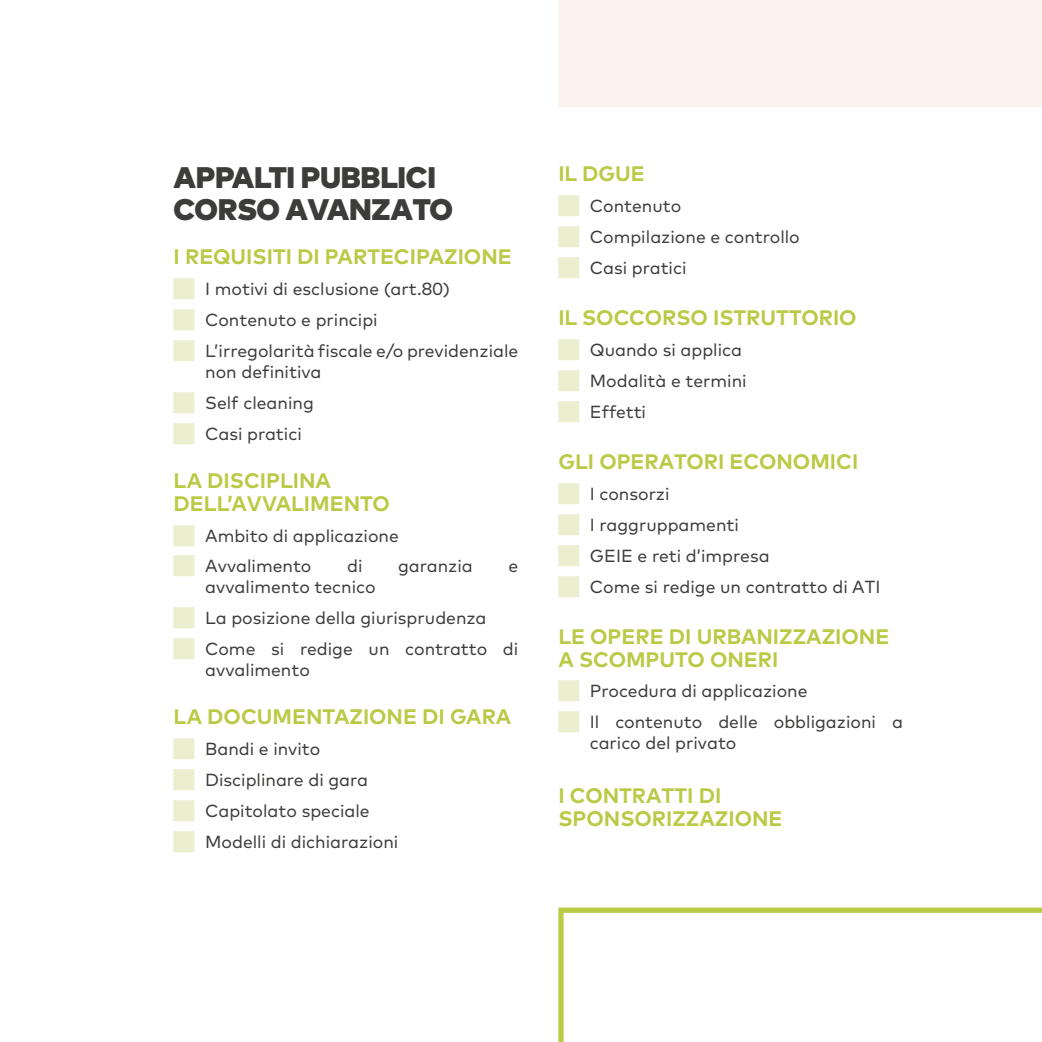
<style>
.page{position:relative;width:1042px;height:1042px;background:#fff}
.page>*{position:absolute;margin:0;border:0;box-sizing:border-box;transform-origin:0 0}
.t1{font:900 29.75px/31.5px "Mark";letter-spacing:-.01em;color:#3c3c3b}
.t2{font:700 21px/22.8px "Mark";color:#baca46}
.t3{font:17.5px/31px "Mark";color:#3c3c3b}
</style>
<div class="page">
<svg style="left:558px;top:907px;width:484px;height:135px"></svg>
<div style="left:558px;top:0;width:484px;height:107px;background:#fbf3ed"></div>
<h1 class="t1" style="left:174px;top:161px;width:281px">APPALTI PUBBLICI<br>CORSO AVANZATO</h1>
<p class="t2" style="left:174px;top:245px;width:340px">I REQUISITI DI PARTECIPAZIONE</p>
<p class="t3" style="left:205px;top:273px;width:315px">I motivi di esclusione (art.80)<br>Contenuto e principi<br>L’irregolarità fiscale e/o previdenziale</p>
<p class="t3" style="left:205px;top:356px;width:118px">non definitiva<br>Self cleaning<br>Casi pratici</p>
<p class="t2" style="left:174px;top:468px;width:218px">LA DISCIPLINA<br>DELL’AVVALIMENTO</p>
<p class="t3" style="left:205px;top:519px;width:195px">Ambito di applicazione<br>Avvalimento</p>
<p class="t3" style="left:347px;top:550px;width:17px">di</p>
<p class="t3" style="left:398px;top:550px;width:76px">garanzia</p>
<p class="t3" style="left:508px;top:550px;width:11px">e</p>
<p class="t3" style="left:205px;top:571px;width:315px">avvalimento tecnico<br>La posizione della giurisprudenza<br>Come si redige un contratto di</p>
<p class="t3" style="left:205px;top:654px;width:106px">avvalimento</p>
<p class="t2" style="left:174px;top:705px;width:339px">LA DOCUMENTAZIONE DI GARA</p>
<p class="t3" style="left:205px;top:733px;width:195px">Bandi e invito<br>Disciplinare di gara<br>Capitolato speciale<br>Modelli di dichiarazioni</p>
<p class="t2" style="left:558px;top:162px;width:88px">IL DGUE</p>
<p class="t3" style="left:590px;top:190px;width:211px">Contenuto<br>Compilazione e controllo<br>Casi pratici</p>
<p class="t2" style="left:558px;top:306px;width:300px">IL SOCCORSO ISTRUTTORIO</p>
<p class="t3" style="left:590px;top:334px;width:158px">Quando si applica<br>Modalità e termini<br>Effetti</p>
<p class="t2" style="left:558px;top:449px;width:301px">GLI OPERATORI ECONOMICI</p>
<p class="t3" style="left:590px;top:478px;width:292px">I consorzi<br>I raggruppamenti<br>GEIE e reti d’impresa<br>Come si redige un contratto di ATI</p>
<p class="t2" style="left:558px;top:624px;width:332px">LE OPERE DI URBANIZZAZIONE<br>A SCOMPUTO ONERI</p>
<p class="t3" style="left:590px;top:675px;width:315px">Procedura di applicazione<br>Il contenuto delle obbligazioni a</p>
<p class="t3" style="left:590px;top:727px;width:148px">carico del privato</p>
<p class="t2" style="left:558px;top:784px;width:226px">I CONTRATTI DI<br>SPONSORIZZAZIONE</p>
</div>
